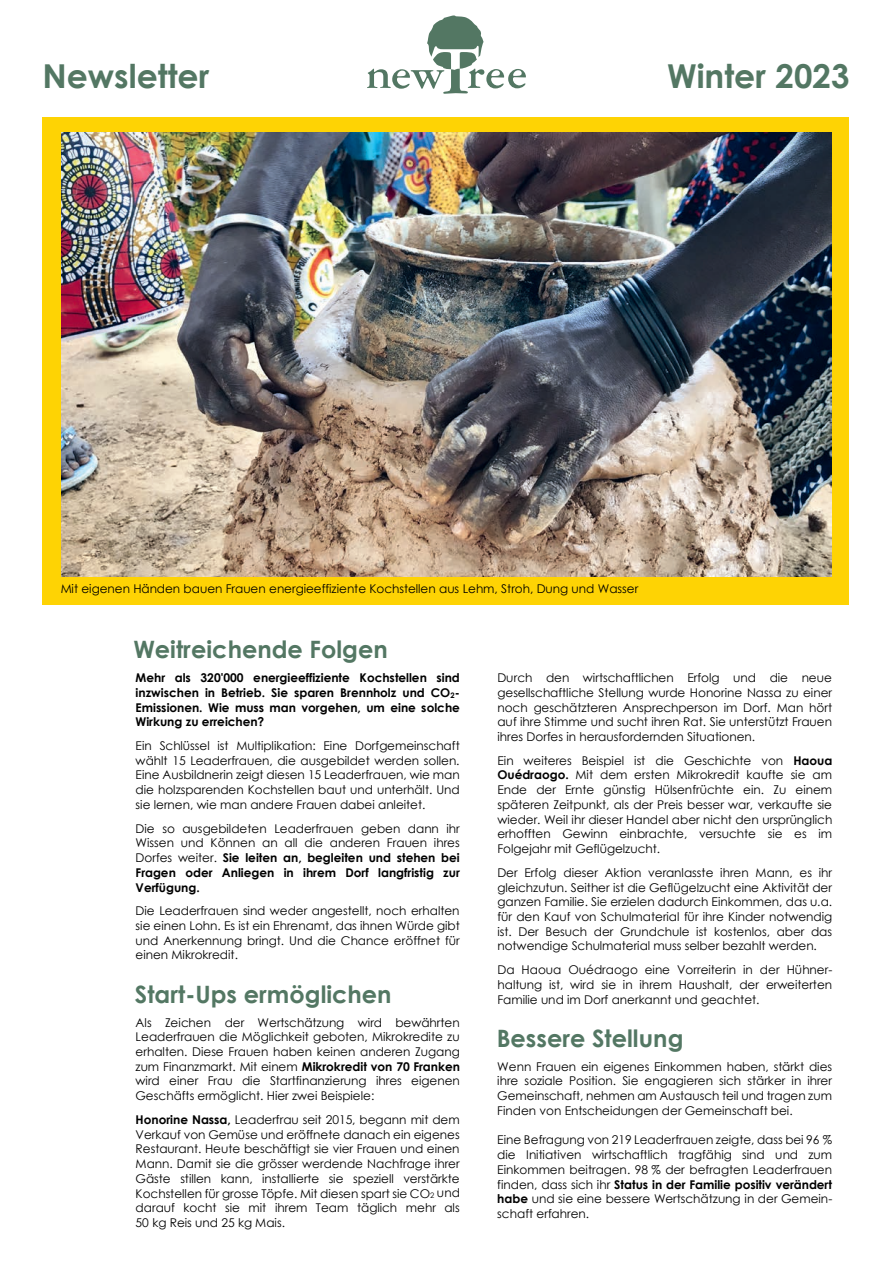
<style>
.page{position:relative;width:893px;height:1263px;background:#fff}
.page>*{position:absolute;margin:0;border:0;box-sizing:border-box;transform-origin:0 0}
.t1{font:700 33px "Century Gothic";color:#537763}
.t2{font:700 24px "Century Gothic";color:#537763}
.t3{font:12px/14.7px "Century Gothic";color:#000;text-align:justify}
.t4{font:700 12px/14.7px "Century Gothic";color:#000;text-align:justify}
.s1{font-size:7.5px}
.s2{font-weight:700}
</style>
<div class="page">
<div style="left:42px;top:117px;width:807px;height:488px;background:#fed304"></div>
<svg style="left:367px;top:15px;width:159px;height:79px"></svg>
<img style="left:62px;top:133px;width:769px;height:444px">
<h1 class="t1" style="left:42px;top:51px;width:168px">Newsletter</h1>
<h1 class="t1" style="left:667px;top:51px;width:184px">Winter 2023</h1>
<p class="t3" style="left:61px;top:582px;width:579px">Mit eigenen Händen bauen Frauen energieeffiziente Kochstellen aus Lehm, Stroh, Dung und Wasser</p>
<h2 class="t2" style="left:133px;top:631px;width:256px">Weitreichende Folgen</h2>
<p class="t4" style="left:136px;top:670px;width:326px">Mehr als 320'000 energieeffiziente Kochstellen sind inzwischen in Betrieb. Sie sparen Brennholz und CO<span class="s1">2</span>- Emissionen. Wie muss man vorgehen, um eine solche Wirkung zu erreichen?</p>
<p class="t3" style="left:136px;top:738px;width:326px">Ein Schlüssel ist Multiplikation: Eine Dorfgemeinschaft wählt 15 Leaderfrauen, die ausgebildet werden sollen.<br>Eine Ausbildnerin zeigt diesen 15 Leaderfrauen, wie man die holzsparenden Kochstellen baut und unterhält. Und sie lernen, wie man andere Frauen dabei anleitet.</p>
<p class="t3" style="left:136px;top:821px;width:326px">Die so ausgebildeten Leaderfrauen geben dann ihr Wissen und Können an all die anderen Frauen ihres Dorfes weiter. <span class="s2">Sie leiten an, begleiten und stehen bei Fragen oder Anliegen in ihrem Dorf langfristig zur Verfügung.</span></p>
<p class="t3" style="left:136px;top:903px;width:326px">Die Leaderfrauen sind weder angestellt, noch erhalten sie einen Lohn. Es ist ein Ehrenamt, das ihnen Würde gibt und Anerkennung bringt. Und die Chance eröffnet für einen Mikrokredit.</p>
<h2 class="t2" style="left:135px;top:975px;width:258px">Start-Ups ermöglichen</h2>
<p class="t3" style="left:136px;top:1015px;width:326px">Als Zeichen der Wertschätzung wird bewährten Leaderfrauen die Möglichkeit geboten, Mikrokredite zu erhalten. Diese Frauen haben keinen anderen Zugang zum Finanzmarkt. Mit einem <span class="s2">Mikrokredit von 70 Franken </span>wird einer Frau die Startfinanzierung ihres eigenen Geschäfts ermöglicht. Hier zwei Beispiele:</p>
<p class="t3" style="left:136px;top:1112px;width:326px"><span class="s2">Honorine Nassa,</span> Leaderfrau seit 2015, begann mit dem Verkauf von Gemüse und eröffnete danach ein eigenes Restaurant. Heute beschäftigt sie vier Frauen und einen Mann. Damit sie die grösser werdende Nachfrage ihrer Gäste stillen kann, installierte sie speziell verstärkte Kochstellen für grosse Töpfe. Mit diesen spart sie CO<span class="s1">2</span> und darauf kocht sie mit ihrem Team täglich mehr als 50 kg Reis und 25 kg Mais.</p>
<p class="t3" style="left:497px;top:670px;width:336px">Durch den wirtschaftlichen Erfolg und die neue gesellschaftliche Stellung wurde Honorine Nassa zu einer noch geschätzteren Ansprechperson im Dorf. Man hört auf ihre Stimme und sucht ihren Rat. Sie unterstützt Frauen ihres Dorfes in herausfordernden Situationen.</p>
<p class="t3" style="left:497px;top:753px;width:337px">Ein weiteres Beispiel ist die Geschichte von <span class="s2">Haoua Ouédraogo.</span> Mit dem ersten Mikrokredit kaufte sie am Ende der Ernte günstig Hülsenfrüchte ein. Zu einem späteren Zeitpunkt, als der Preis besser war, verkaufte sie wieder. Weil ihr dieser Handel aber nicht den ursprünglich erhofften Gewinn einbrachte, versuchte sie es im Folgejahr mit Geflügelzucht.</p>
<p class="t3" style="left:497px;top:865px;width:336px">Der Erfolg dieser Aktion veranlasste ihren Mann, es ihr gleichzutun. Seither ist die Geflügelzucht eine Aktivität der ganzen Familie. Sie erzielen dadurch Einkommen, das u.a. für den Kauf von Schulmaterial für ihre Kinder notwendig ist. Der Besuch der Grundchule ist kostenlos, aber das notwendige Schulmaterial muss selber bezahlt werden.</p>
<p class="t3" style="left:497px;top:962px;width:337px">Da Haoua Ouédraogo eine Vorreiterin in der Hühner&shy;haltung ist, wird sie in ihrem Haushalt, der erweiterten Familie und im Dorf anerkannt und geachtet.</p>
<h2 class="t2" style="left:497px;top:1020px;width:188px">Bessere Stellung</h2>
<p class="t3" style="left:497px;top:1059px;width:336px">Wenn Frauen ein eigenes Einkommen haben, stärkt dies ihre soziale Position. Sie engagieren sich stärker in ihrer Gemeinschaft, nehmen am Austausch teil und tragen zum Finden von Entscheidungen der Gemeinschaft bei.</p>
<p class="t3" style="left:497px;top:1132px;width:337px">Eine Befragung von 219 Leaderfrauen zeigte, dass bei 96 % die Initiativen wirtschaftlich tragfähig sind und zum Einkommen beitragen. 98 % der befragten Leaderfrauen finden, dass sich ihr <span class="s2">Status in der Familie positiv verändert habe</span> und sie eine bessere Wertschätzung in der Gemein&shy;schaft erfahren.</p>
</div>
